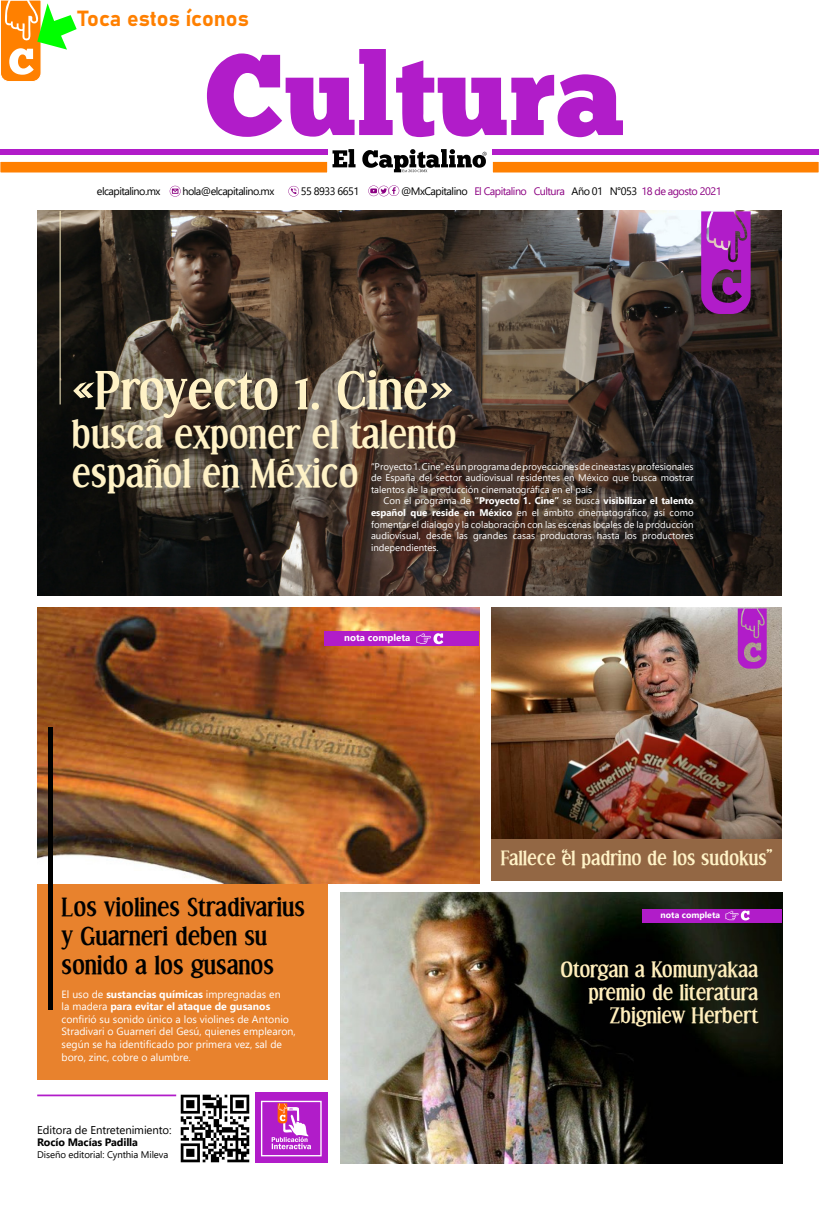
<style>
.page{position:relative;width:819px;height:1211px;background:#fff}
.page>*{position:absolute;margin:0;border:0;box-sizing:border-box;transform-origin:0 0}
.t1{font:700 50.75px "Effloresce";color:#fff2c6}
.t2{font:700 37.62px "Effloresce";color:#fff2c6}
.t3{font:700 24.5px "Effloresce";color:#000}
.t4{font:21.61px "Bahnschrift";color:#ff8000}
.t5{font:700 20.82px/22.8px "Effloresce";color:#ffeebc;text-align:right}
.t6{font:700 19.25px "Effloresce";color:#fff2c6}
.t7{font:11.38px "Segoe UI";letter-spacing:-.01em;color:#000}
.t8{font:10.76px "Segoe UI";letter-spacing:-.05em;color:#8c0082}
.t9{font:10.76px "Segoe UI";letter-spacing:-.05em;color:#000}
.t10{font:700 10.76px "Segoe UI";letter-spacing:-.01em;color:#000}
.t11{font:10.5px/12.6px "Segoe UI";color:#fff}
.t12{font:700 9.71px "Segoe UI";color:#fff}
.t13{font:9.62px/11.5px "Segoe UI";color:#fff;text-align:justify}
.t14{font:9.62px "Segoe UI";letter-spacing:-.01em;color:#000}
.t15{font:700 8.75px "Segoe UI";color:#fff}
.s1{color:#000}
.s2{font-weight:700}
</style>
<div class="page">
<img style="left:491px;top:608px;width:290px;height:230px">
<img style="left:340px;top:892px;width:442px;height:271px">
<img style="left:37px;top:211px;width:744px;height:384px">
<svg style="left:0;top:149px;width:819px;height:24px"></svg>
<svg style="left:207px;top:49px;width:416px;height:88px"></svg>
<svg style="left:1px;top:0;width:76px;height:82px"></svg>
<svg style="left:170px;top:186px;width:11px;height:11px"></svg>
<svg style="left:288px;top:186px;width:11px;height:10px"></svg>
<svg style="left:368px;top:185px;width:31px;height:11px"></svg>
<div style="left:491px;top:838px;width:290px;height:42px;background:#936744"></div>
<svg style="left:701px;top:211px;width:49px;height:103px;background:#9a25aa"></svg>
<hr style="left:60px;top:211px;width:1px;height:193px;background:#fff2c6">
<img style="left:180px;top:1094px;width:70px;height:69px">
<div style="left:255px;top:1092px;width:72px;height:71px;background:#b11cc9"></div>
<div style="left:261px;top:1100px;width:60px;height:56px;border:1px solid #fff"></div>
<svg style="left:271px;top:1103px;width:40px;height:46px"></svg>
<hr style="left:37px;top:1094px;width:139px;height:2px;background:#b11cc9">
<div style="left:37px;top:844px;width:290px;height:235px;background:#e8822d"></div>
<img style="left:37px;top:608px;width:442px;height:275px">
<svg style="left:737px;top:608px;width:29px;height:60px;background:#b03dbb"></svg>
<div style="left:324px;top:631px;width:155px;height:15px;background:#b11cc9"></div>
<svg style="left:416px;top:633px;width:27px;height:11px"></svg>
<div style="left:642px;top:908px;width:139px;height:14px;background:#b11cc9"></div>
<svg style="left:725px;top:910px;width:24px;height:10px"></svg>
<div style="left:48px;top:727px;width:5px;height:282px;background:#000"></div>
<p class="t4" style="left:78px;top:2px;width:172px">Toca estos íconos</p>
<p class="t9" style="left:97px;top:181px;width:65px">elcapitalino.mx</p>
<p class="t9" style="left:182px;top:181px;width:93px">hola@elcapitalino.mx</p>
<p class="t9" style="left:301px;top:181px;width:60px">55 8933 6651</p>
<p class="t8" style="left:401px;top:181px;width:322px"><span class="s1">@MxCapitalino</span> El Capitalino Cultura <span class="s1">Año 01 N°053</span> 18 de agosto 2021</p>
<p class="t1" style="left:72px;top:362px;width:383px">«Proyecto 1. Cine»</p>
<p class="t2" style="left:72px;top:413px;width:386px">busca exponer el talento</p>
<p class="t2" style="left:72px;top:452px;width:288px">español en México</p>
<p class="t13" style="left:371px;top:460px;width:324px">“Proyecto 1. Cine” es un programa de proyecciones de cineastas y profesionales de España del sector audiovisual residentes en México que busca mostrar talentos de la producción cinematográfica en el país</p>
<p class="t13" style="left:371px;top:494px;width:324px;text-indent:12px">Con el programa de <span class="s2">“Proyecto 1. Cine”</span> se busca <span class="s2">visibilizar el talento español que reside en México</span> en el ámbito cinematográfico, así como fomentar el dialogo y la colaboración con las escenas locales de la producción audiovisual, desde las grandes casas productoras hasta los productores independientes.</p>
<p class="t12" style="left:344px;top:628px;width:68px">nota completa</p>
<p class="t3" style="left:62px;top:893px;width:245px">Los violines Stradivarius</p>
<p class="t3" style="left:62px;top:922px;width:207px">y Guarneri deben su</p>
<p class="t3" style="left:62px;top:951px;width:214px">sonido a los gusanos</p>
<p class="t11" style="left:62px;top:986px;width:235px">El uso de <span class="s2">sustancias químicas</span> impregnadas en<br>la madera <span class="s2">para evitar el ataque de gusanos </span>confirió su sonido único a los violines de Antonio Stradivari o Guarneri del Gesú, quienes emplearon, según se ha identificado por primera vez, sal de boro, zinc, cobre o alumbre.</p>
<p class="t7" style="left:37px;top:1118px;width:136px">Editora de Entretenimiento:</p>
<p class="t10" style="left:37px;top:1131px;width:102px">Rocío Macías Padilla</p>
<p class="t14" style="left:37px;top:1145px;width:132px">Diseño editorial: Cynthia Mileva</p>
<p class="t6" style="left:501px;top:847px;width:273px">Fallece “el padrino de los sudokus”</p>
<p class="t15" style="left:660px;top:906px;width:61px">nota completa</p>
<p class="t5" style="left:560px;top:958px;width:199px">Otorgan a Komunyakaa premio de literatura<br>Zbigniew Herbert</p>
</div>
